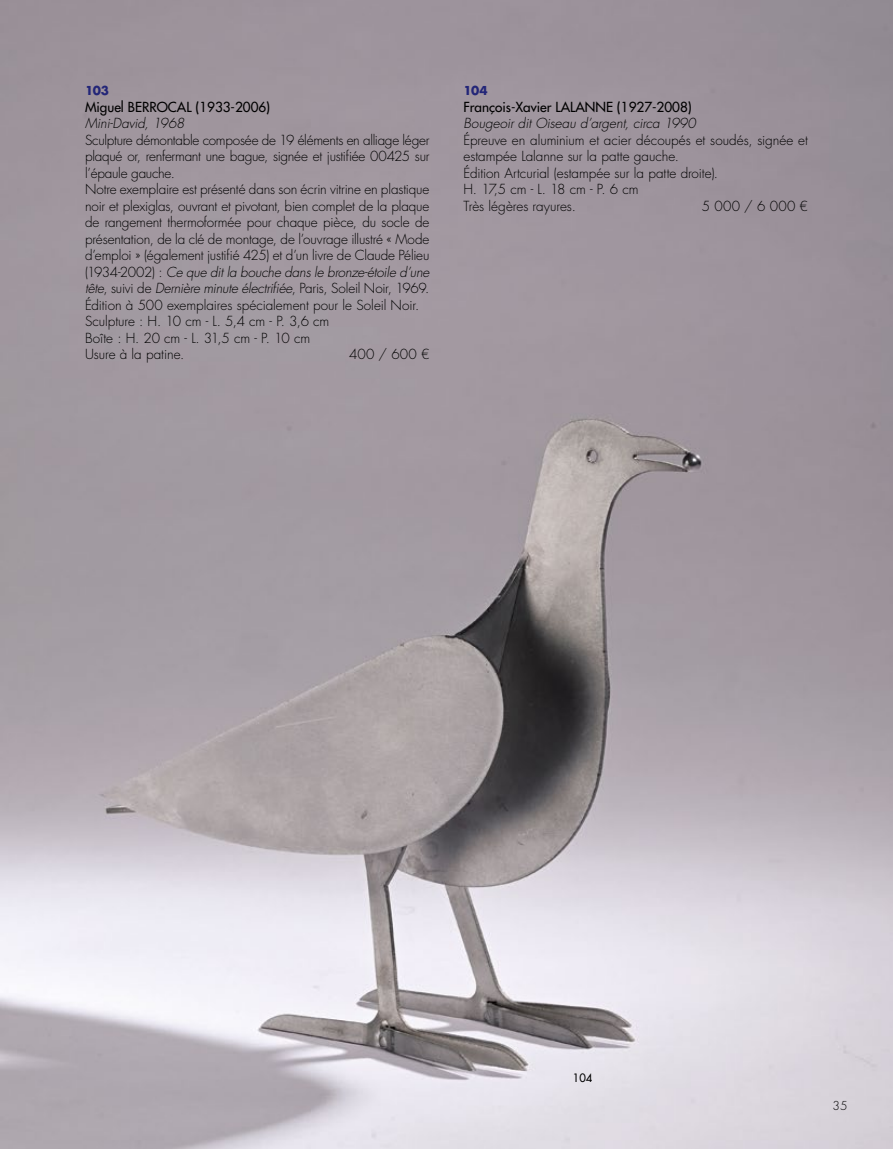
<style>
.page{position:relative;width:893px;height:1149px;background:#fff}
.page>*{position:absolute;margin:0;border:0;box-sizing:border-box;transform-origin:0 0}
.t1{font:300 13.5px/16.5px "Futura Std";letter-spacing:-.01em;color:#000}
.t2{font:500 13.5px "Futura Std";color:#000}
.t3{font:italic 300 13.5px "Futura Std";letter-spacing:-.005em;color:#000}
.t4{font:700 12px "Futura Std";letter-spacing:-.02em;color:#232678}
.t5{font:300 12px "Futura Std";color:#000}
.t6{font:500 11.25px "Futura Std";color:#000}
.s1{font-style:italic}
</style>
<div class="page">
<img style="left:0;top:0;width:893px;height:1148px">
<p class="t4" style="left:85px;top:82px;width:26px">103</p>
<p class="t2" style="left:85px;top:98px;width:187px">Miguel BERROCAL (1933-2006)</p>
<p class="t3" style="left:85px;top:115px;width:101px">Mini-David, 1968</p>
<p class="t1" style="left:85px;top:132px;width:346px">Sculpture démontable composée de 19 éléments en alliage léger plaqué or, renfermant une bague, signée et justifiée 00425 sur l’épaule gauche.<br>Notre exemplaire est présenté dans son écrin vitrine en plastique noir et plexiglas, ouvrant et pivotant, bien complet de la plaque de rangement thermoformée pour chaque pièce, du socle de présentation, de la clé de montage, de l’ouvrage illustré « Mode d’emploi » (également justifié 425) et d’un livre de Claude Pélieu (1934-2002) : <span class="s1">Ce que dit la bouche dans le bronze-étoile d’une tête</span>, suivi de <span class="s1">Dernière minute électrifiée</span>, Paris, Soleil Noir, 1969.<br>Édition à 500 exemplaires spécialement pour le Soleil Noir.<br>Sculpture : H. 10 cm - L. 5,4 cm - P. 3,6 cm<br>Boîte : H. 20 cm - L. 31,5 cm - P. 10 cm<br>Usure à la patine.</p>
<p class="t1" style="left:349px;top:346px;width:82px">400 / 600 €</p>
<p class="t4" style="left:463px;top:82px;width:26px">104</p>
<p class="t2" style="left:463px;top:98px;width:230px">François-Xavier LALANNE (1927-2008)</p>
<p class="t3" style="left:463px;top:115px;width:234px">Bougeoir dit Oiseau d’argent, circa 1990</p>
<p class="t1" style="left:463px;top:132px;width:346px">Épreuve en aluminium et acier découpés et soudés, signée et estampée Lalanne sur la patte gauche.<br>Édition Artcurial (estampée sur la patte droite).<br>H. 17,5 cm - L. 18 cm - P. 6 cm<br>Très légères rayures.</p>
<p class="t1" style="left:702px;top:198px;width:108px">5 000 / 6 000 €</p>
<p class="t6" style="left:573px;top:1070px;width:21px">104</p>
<p class="t5" style="left:833px;top:1097px;width:16px">35</p>
</div>
